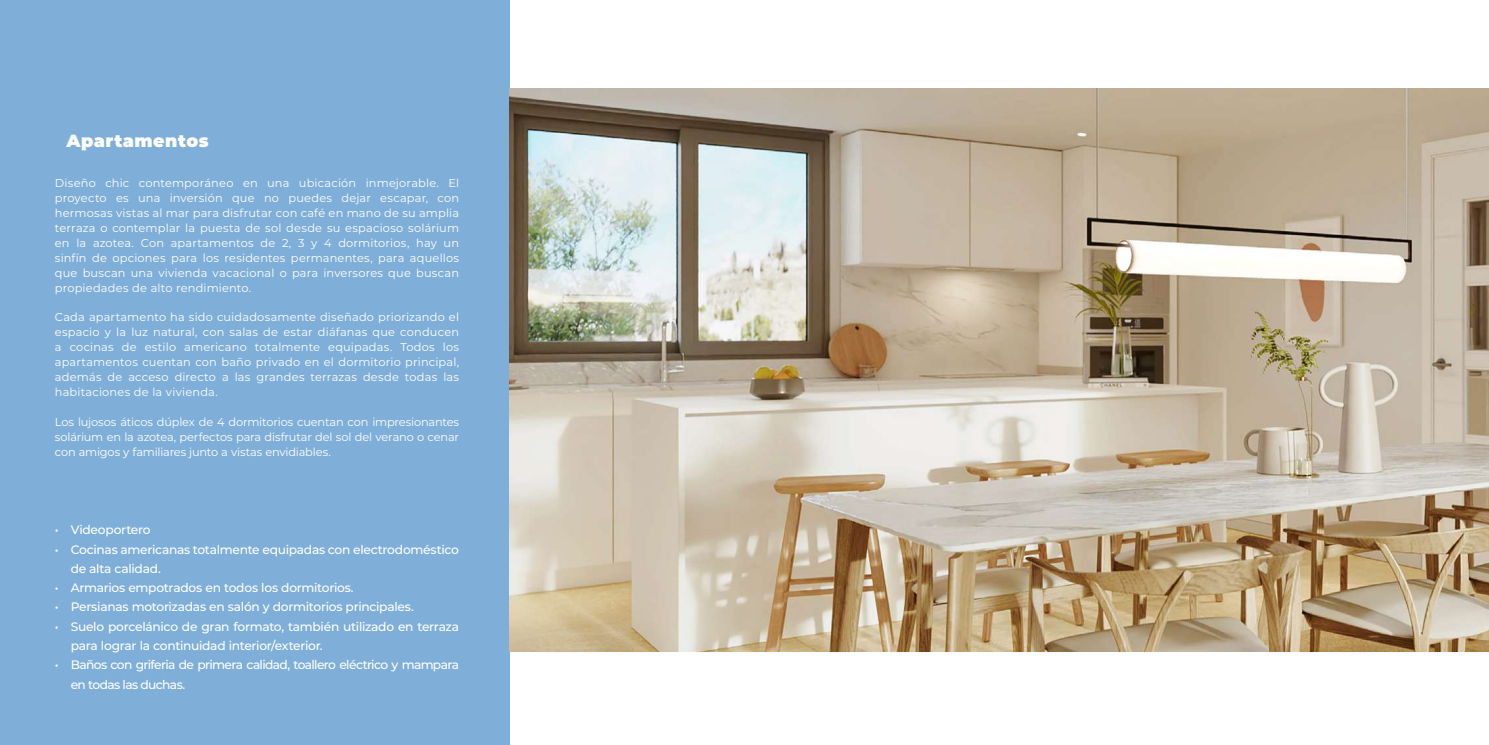
<style>
.page{position:relative;width:1489px;height:745px;background:#fff}
.page>*{position:absolute;margin:0;border:0;box-sizing:border-box;transform-origin:0 0}
.t1{font:900 17.5px "Montserrat";letter-spacing:.03em;color:#fff}
.t2{font:500 12.25px/19.2px "Montserrat";letter-spacing:-.025em;color:#fff}
.t3{font:500 12.25px/19.2px "Montserrat";letter-spacing:-.05em;color:#fff}
.t4{font:11.38px/14.9px "Montserrat";letter-spacing:.01em;color:#fff;text-align:justify}
</style>
<div class="page">
<div style="left:0;top:0;width:510px;height:744px;background:#7fafd9"></div>
<img style="left:510px;top:88px;width:978px;height:563px">
<h1 class="t1" style="left:66px;top:127px;width:144px">Apartamentos</h1>
<p class="t4" style="left:55px;top:175px;width:406px">Diseño chic contemporáneo en una ubicación inmejorable. El proyecto es una inversión que no puedes dejar escapar, con hermosas vistas al mar para disfrutar con café en mano de su amplia terraza o contemplar la puesta de sol desde su espacioso solárium en la azotea. Con apartamentos de 2, 3 y 4 dormitorios, hay un sinfín de opciones para los residentes permanentes, para aquellos que buscan una vivienda vacacional o para inversores que buscan propiedades de alto rendimiento.</p>
<p class="t4" style="left:55px;top:309px;width:406px">Cada apartamento ha sido cuidadosamente diseñado priorizando el espacio y la luz natural, con salas de estar diáfanas que conducen a cocinas de estilo americano totalmente equipadas. Todos los apartamentos cuentan con baño privado en el dormitorio principal, además de acceso directo a las grandes terrazas desde todas las habitaciones de la vivienda.</p>
<p class="t4" style="left:55px;top:413px;width:406px">Los lujosos áticos dúplex de 4 dormitorios cuentan con impresionantes solárium en la azotea, perfectos para disfrutar del sol del verano o cenar con amigos y familiares junto a vistas envidiables.</p>
<p class="t2" style="left:55px;top:519px;width:97px">• Videoportero</p>
<p class="t2" style="left:71px;top:538px;width:390px;text-indent:-16px">• Cocinas americanas totalmente equipadas con electrodoméstico de alta calidad.</p>
<p class="t2" style="left:55px;top:577px;width:300px">• Armarios empotrados en todos los dormitorios.</p>
<p class="t2" style="left:55px;top:596px;width:360px">• Persianas motorizadas en salón y dormitorios principales.</p>
<p class="t2" style="left:71px;top:615px;width:390px;text-indent:-16px">• Suelo porcelánico de gran formato, también utilizado en terraza para lograr la continuidad interior/exterior.</p>
<p class="t3" style="left:71px;top:654px;width:390px;text-indent:-16px">• Baños con griferia de primera calidad, toallero eléctrico y mampara en todas las duchas.</p>
</div>
